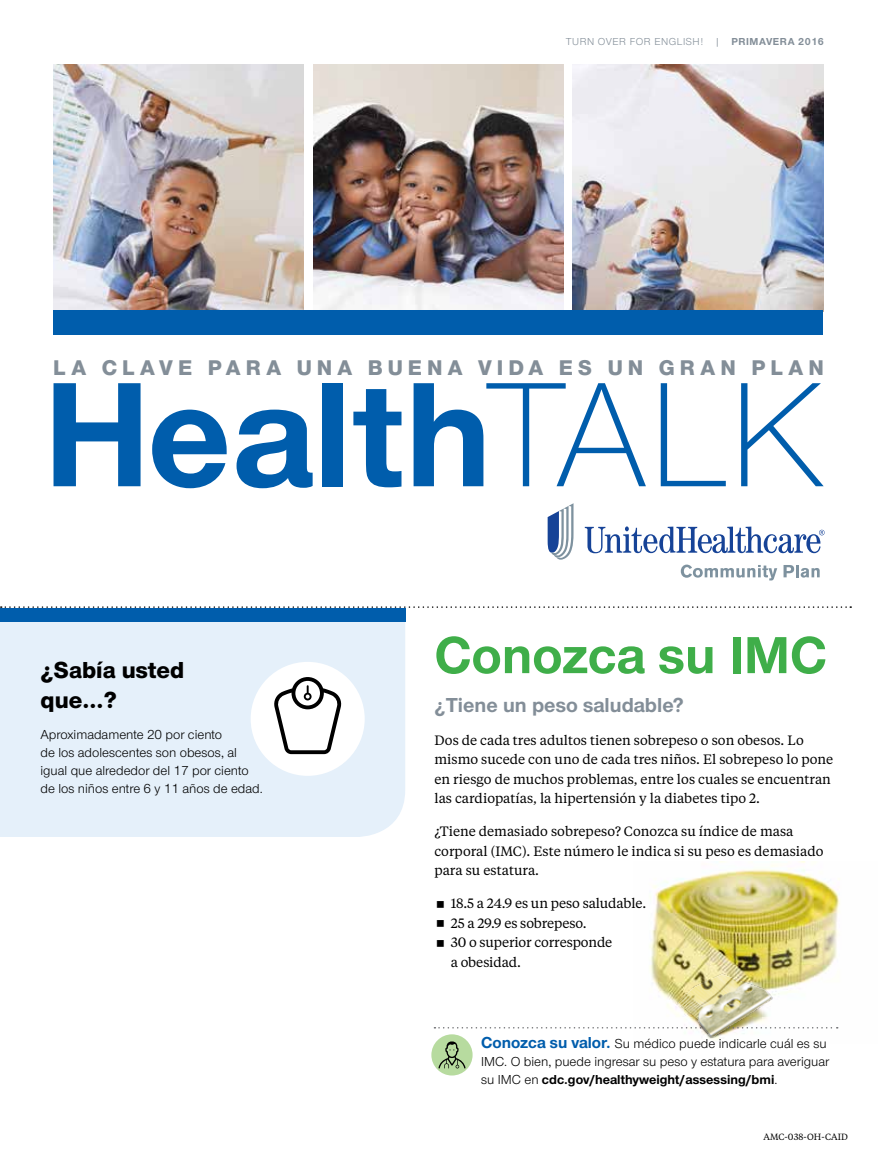
<style>
.page{position:relative;width:878px;height:1161px;background:#fff}
.page>*{position:absolute;margin:0;border:0;box-sizing:border-box;transform-origin:0 0}
.t1{font:700 154.5px "UHC Sans";color:#005dac}
.t2{font:700 54px "UHC Sans";color:#3fae49}
.t3{font:800 24px/30px "UHC Sans";color:#000}
.t4{font:800 22.05px "UHC Sans";letter-spacing:.23em;color:#838e98}
.t5{font:700 21px "UHC Sans";color:#838e98}
.t6{font:13.5px/19.5px "UHC Serif Text";color:#000}
.t7{font:13.5px/18px "UHC Sans";color:#000}
.t8{font:10.5px "UHC Sans";letter-spacing:.05em;color:#838e98}
.t9{font:9px "UHC Serif Text";color:#000}
.s1{font-weight:700}
.s2{font-weight:300}
.s3{font-weight:700;font-size:16.5px;color:#005dac}
</style>
<div class="page">
<div style="left:0;top:621px;width:405px;height:216px;background:#e5f0fa"></div>
<div style="left:251px;top:662px;width:113px;height:114px;background:#fff;border-radius:50%"></div>
<svg style="left:274px;top:677px;width:68px;height:77px"></svg>
<div style="left:0;top:608px;width:405px;height:13px;background:#005dac"></div>
<svg style="left:434px;top:1027px;width:198px;height:2px"></svg>
<div style="left:431px;top:1034px;width:41px;height:42px;background:#b7db9f;border-radius:50%"></div>
<svg style="left:438px;top:1041px;width:27px;height:28px"></svg>
<img style="left:634px;top:861px;width:206px;height:179px">
<img style="left:53px;top:64px;width:250px;height:247px">
<img style="left:313px;top:64px;width:250px;height:247px">
<img style="left:573px;top:64px;width:250px;height:247px">
<div style="left:53px;top:311px;width:770px;height:24px;background:#005dac"></div>
<svg style="left:584px;top:526px;width:240px;height:27px"></svg>
<svg style="left:547px;top:503px;width:26px;height:57px"></svg>
<svg style="left:680px;top:565px;width:97px;height:15px"></svg>
<svg style="left:783px;top:565px;width:36px;height:13px"></svg>
<svg style="left:1px;top:606px;width:850px;height:2px"></svg>
<p class="t8" style="left:565px;top:35px;width:260px">TURN OVER FOR ENGLISH! | <span class="s1">PRIMAVERA 2016</span></p>
<h3 class="t4" style="left:53px;top:352px;width:772px">LA CLAVE PARA UNA BUENA VIDA ES UN GRAN PLAN</h3>
<h1 class="t1" style="left:43px;top:331px;width:781px">Health<span class="s2">TALK</span></h1>
<h3 class="t3" style="left:40px;top:654px;width:145px">¿Sabía usted que…?</h3>
<p class="t7" style="left:40px;top:725px;width:224px">Aproximadamente 20 por ciento<br>de los adolescentes son obesos, al igual que alrededor del 17 por ciento de los niños entre 6 y 11 años de edad.</p>
<h2 class="t2" style="left:434px;top:619px;width:394px">Conozca su IMC</h2>
<h3 class="t5" style="left:434px;top:691px;width:251px">¿Tiene un peso saludable?</h3>
<p class="t6" style="left:434px;top:730px;width:400px">Dos de cada tres adultos tienen sobrepeso o son obesos. Lo mismo sucede con uno de cada tres niños. El sobrepeso lo pone en riesgo de muchos problemas, entre los cuales se encuentran las cardiopatías, la hipertensión y la diabetes tipo 2.</p>
<p class="t6" style="left:434px;top:821px;width:390px">¿Tiene demasiado sobrepeso? Conozca su índice de masa corporal (IMC). Este número le indica si su peso es demasiado para su estatura.</p>
<p class="t6" style="left:450px;top:893px;width:197px">18.5 a 24.9 es un peso saludable.<br>25 a 29.9 es sobrepeso.<br>30 o superior corresponde<br>a obesidad.</p>
<p class="t7" style="left:481px;top:1034px;width:349px"><span class="s3">Conozca su valor.</span> Su médico puede indicarle cuál es su<br>IMC. O bien, puede ingresar su peso y estatura para averiguar su IMC en <span class="s1">cdc.gov/healthyweight/assessing/bmi</span>.</p>
<p class="t9" style="left:763px;top:1131px;width:86px">AMC-038-OH-CAID</p>
</div>
